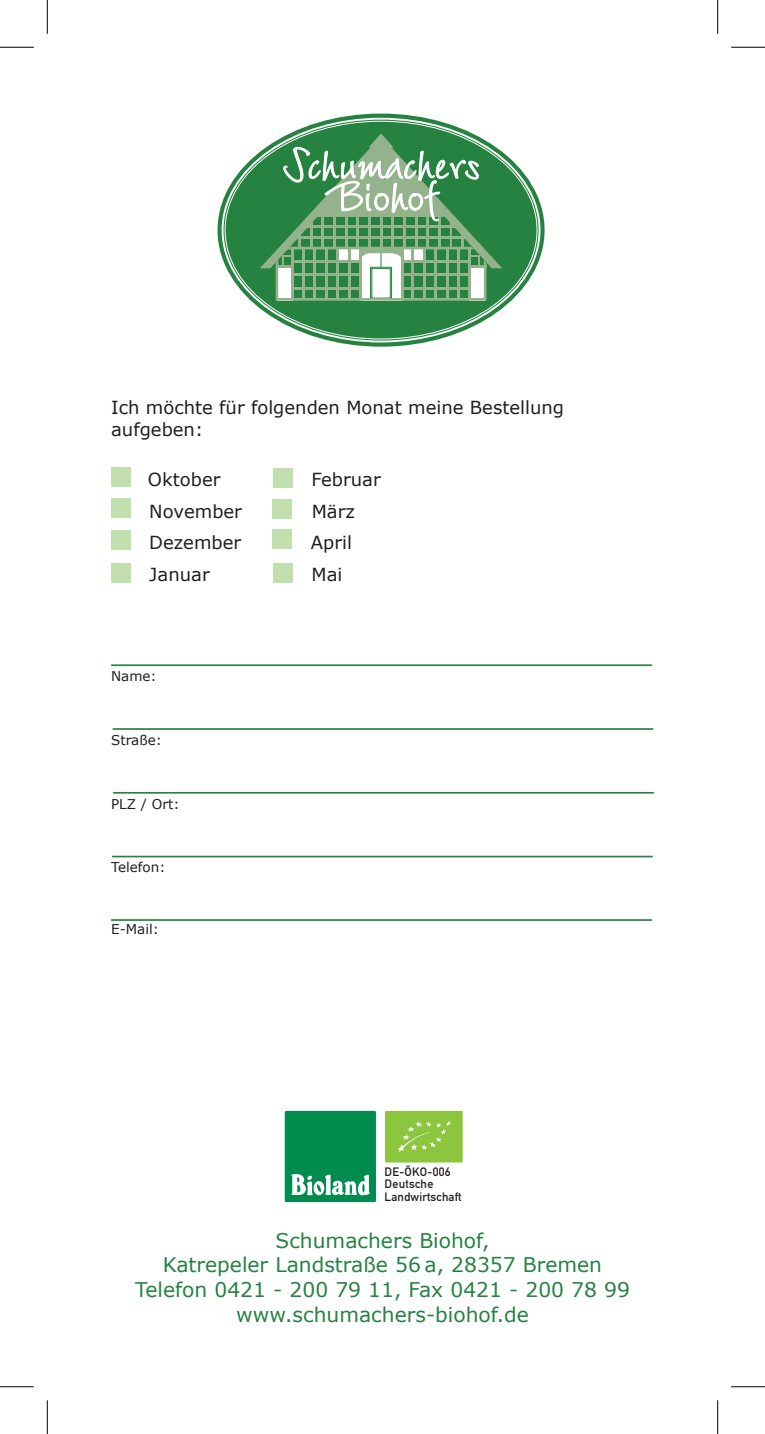
<style>
.page{position:relative;width:765px;height:1434px;background:#fff}
.page>*{position:absolute;margin:0;border:0;box-sizing:border-box;transform-origin:0 0}
.t1{font:20.25px "Verdana";color:#268240}
.t2{font:18px "Verdana";color:#231f20}
.t3{font:13.5px "Verdana";color:#231f20}
.t4{font:11.92px/12.2px "DIN Mittelschrift";letter-spacing:.01em;color:#231f20}
</style>
<div class="page">
<div style="left:111px;top:499px;width:19px;height:19px;background:#c2dfae"></div>
<div style="left:111px;top:530px;width:19px;height:19px;background:#c2dfae"></div>
<div style="left:111px;top:563px;width:19px;height:19px;background:#c2dfae"></div>
<div style="left:273px;top:563px;width:19px;height:19px;background:#c2dfae"></div>
<div style="left:111px;top:467px;width:19px;height:19px;background:#c2dfae"></div>
<hr style="left:111px;top:664px;width:540px;height:2px;background:#268240">
<hr style="left:113px;top:728px;width:540px;height:2px;background:#268240">
<hr style="left:113px;top:792px;width:540px;height:2px;background:#268240">
<hr style="left:112px;top:856px;width:540px;height:1px;background:#268240">
<div style="left:273px;top:468px;width:19px;height:19px;background:#c2dfae"></div>
<div style="left:273px;top:499px;width:19px;height:19px;background:#c2dfae"></div>
<div style="left:272px;top:530px;width:20px;height:19px;background:#c2dfae"></div>
<hr style="left:111px;top:919px;width:540px;height:2px;background:#268240">
<div style="left:282px;top:1109px;width:96px;height:95px;background:linear-gradient(to bottom,#fff,#fff);border-radius:3px"></div>
<div style="left:284px;top:1111px;width:92px;height:91px;background:#008c4e"></div>
<svg style="left:291px;top:1174px;width:79px;height:22px"></svg>
<div style="left:385px;top:1111px;width:77px;height:51px;background:#8bc63e"></div>
<svg style="left:398px;top:1121px;width:53px;height:31px"></svg>
<svg style="left:217px;top:114px;width:327px;height:233px;background:#3e9055"></svg>
<svg style="left:260px;top:133px;width:242px;height:168px;background:#67a373"></svg>
<hr style="left:0;top:47px;width:34px;height:1px;background:#000">
<hr style="left:730px;top:47px;width:34px;height:1px;background:#000">
<hr style="left:0;top:1386px;width:34px;height:1px;background:#000">
<hr style="left:730px;top:1386px;width:34px;height:1px;background:#000">
<hr style="left:47px;top:0;width:1px;height:34px;background:#000">
<hr style="left:47px;top:1400px;width:1px;height:34px;background:#000">
<hr style="left:717px;top:0;width:1px;height:34px;background:#000">
<hr style="left:717px;top:1400px;width:1px;height:34px;background:#000">
<p class="t2" style="left:111px;top:395px;width:454px">Ich möchte für folgenden Monat meine Bestellung</p>
<p class="t2" style="left:111px;top:417px;width:93px">aufgeben:</p>
<p class="t2" style="left:148px;top:467px;width:74px">Oktober</p>
<p class="t2" style="left:311px;top:467px;width:71px">Februar</p>
<p class="t2" style="left:149px;top:499px;width:94px">November</p>
<p class="t2" style="left:311px;top:499px;width:45px">März</p>
<p class="t2" style="left:149px;top:530px;width:93px">Dezember</p>
<p class="t2" style="left:311px;top:530px;width:43px">April</p>
<p class="t2" style="left:149px;top:562px;width:62px">Januar</p>
<p class="t2" style="left:311px;top:562px;width:32px">Mai</p>
<p class="t3" style="left:111px;top:667px;width:47px">Name:</p>
<p class="t3" style="left:111px;top:731px;width:52px">Straße:</p>
<p class="t3" style="left:111px;top:795px;width:70px">PLZ / Ort:</p>
<p class="t3" style="left:111px;top:858px;width:56px">Telefon:</p>
<p class="t3" style="left:111px;top:920px;width:49px">E-Mail:</p>
<p class="t4" style="left:384px;top:1166px;width:78px">DE-ÖKO-006<br>Deutsche<br>Landwirtschaft</p>
<p class="t1" style="left:275px;top:1226px;width:215px">Schumachers Biohof,</p>
<p class="t1" style="left:163px;top:1251px;width:440px">Katrepeler Landstraße 56 a, 28357 Bremen</p>
<p class="t1" style="left:135px;top:1276px;width:496px">Telefon 0421 - 200 79 11, Fax 0421 - 200 78 99</p>
<p class="t1" style="left:236px;top:1300px;width:294px">www.schumachers-biohof.de</p>
</div>
